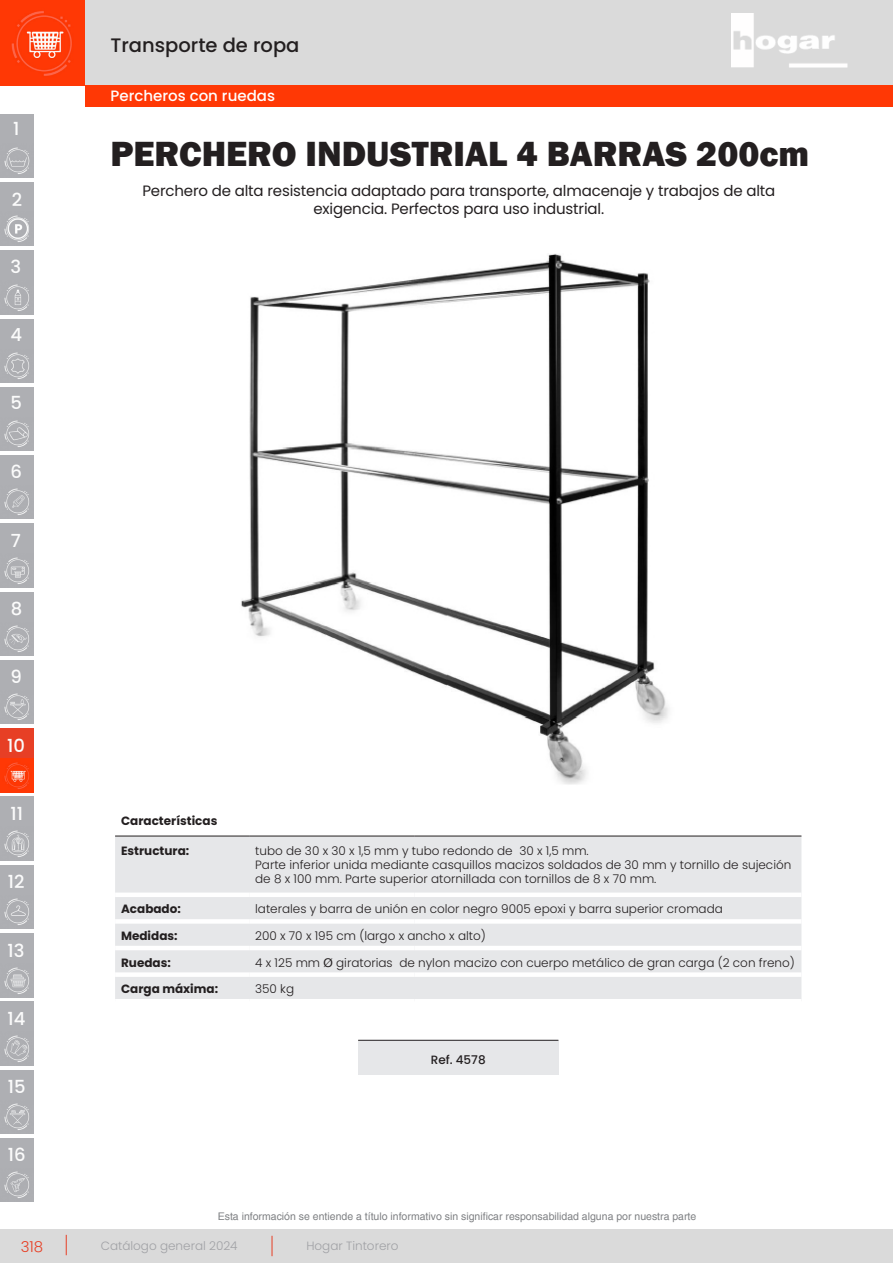
<style>
.page{position:relative;width:893px;height:1263px;background:#fff}
.page>*{position:absolute;margin:0;border:0;box-sizing:border-box;transform-origin:0 0}
.t1{font:800 36px "Franklin Gothic";color:#231f20}
.t2{font:500 19.5px "Poppins";color:#231f20}
.t3{font:500 18px "Poppins";color:#fbfbfb}
.t4{font:15px/18px "Poppins";letter-spacing:-.01em;color:#231f20;text-align:center}
.t5{font:500 15px "Poppins";color:#fff}
.t6{font:300 15px "Poppins";color:#e73f25}
.Estilo_de_párrafo_1{font:300 12px/14.4px "Poppins";color:#231f20}
.Estilo_de_párrafo_1-2{font:700 12px "Poppins";color:#231f20}
.t7{font:300 12px "Poppins";color:#a0a1a5}
.Estilo_de_párrafo_1-3{font:500 12px "Poppins";color:#231f20}
.t8{font:10.5px "Helvetica";color:#7e8083}
.s1{font-family:"Helvetica";font-weight:400}
</style>
<div class="page">
<div style="left:0;top:1229px;width:893px;height:34px;background:#dadada"></div>
<svg style="left:272px;top:1236px;width:1px;height:20px"></svg>
<svg style="left:66px;top:1235px;width:1px;height:20px"></svg>
<div style="left:85px;top:0;width:808px;height:85px;background:#dadada"></div>
<img style="left:731px;top:14px;width:116px;height:53px">
<img style="left:0;top:0;width:85px;height:85px">
<div style="left:0;top:114px;width:34px;height:30px;background:#aeafb3"></div>
<img style="left:0;top:348px;width:34px;height:34px">
<div style="left:0;top:182px;width:34px;height:30px;background:#aeafb3"></div>
<img style="left:0;top:280px;width:34px;height:34px">
<div style="left:0;top:250px;width:34px;height:30px;background:#aeafb3"></div>
<img style="left:0;top:212px;width:34px;height:34px">
<div style="left:0;top:319px;width:34px;height:29px;background:#aeafb3"></div>
<img style="left:0;top:417px;width:34px;height:34px">
<div style="left:0;top:387px;width:34px;height:30px;background:#aeafb3"></div>
<img style="left:0;top:485px;width:34px;height:34px">
<div style="left:0;top:455px;width:34px;height:30px;background:#aeafb3"></div>
<img style="left:0;top:553px;width:34px;height:34px">
<div style="left:0;top:523px;width:34px;height:30px;background:#aeafb3"></div>
<img style="left:0;top:621px;width:34px;height:34px">
<div style="left:0;top:592px;width:34px;height:29px;background:#aeafb3"></div>
<img style="left:0;top:690px;width:34px;height:34px">
<div style="left:0;top:660px;width:34px;height:30px;background:#aeafb3"></div>
<img style="left:0;top:758px;width:34px;height:34px">
<div style="left:0;top:728px;width:34px;height:30px;background:#e73f25"></div>
<img style="left:0;top:826px;width:34px;height:34px">
<div style="left:0;top:796px;width:34px;height:30px;background:#aeafb3"></div>
<img style="left:0;top:895px;width:34px;height:34px">
<div style="left:0;top:865px;width:34px;height:30px;background:#aeafb3"></div>
<img style="left:0;top:963px;width:34px;height:34px">
<div style="left:0;top:933px;width:34px;height:30px;background:#aeafb3"></div>
<img style="left:0;top:1031px;width:34px;height:34px">
<div style="left:0;top:1001px;width:34px;height:30px;background:#aeafb3"></div>
<img style="left:0;top:1099px;width:34px;height:34px">
<div style="left:0;top:1070px;width:34px;height:29px;background:#aeafb3"></div>
<img style="left:0;top:1167px;width:34px;height:34px">
<div style="left:0;top:1138px;width:34px;height:29px;background:#aeafb3"></div>
<img style="left:0;top:144px;width:34px;height:34px">
<div style="left:85px;top:85px;width:808px;height:21px;background:#ff3805"></div>
<div style="left:358px;top:1040px;width:200px;height:34px;background:#e6e7e9"></div>
<hr style="left:358px;top:1040px;width:200px;height:1px;background:#231f20">
<img style="left:241px;top:254px;width:428px;height:531px">
<div style="left:115px;top:837px;width:686px;height:162px;background:#e6e7e9"></div>
<div style="left:115px;top:892px;width:134px;height:5px;background:#fff"></div>
<div style="left:249px;top:892px;width:166px;height:5px;background:#fff"></div>
<div style="left:415px;top:892px;width:386px;height:5px;background:#fff"></div>
<div style="left:115px;top:919px;width:134px;height:5px;background:#fff"></div>
<div style="left:249px;top:919px;width:166px;height:5px;background:#fff"></div>
<div style="left:415px;top:919px;width:386px;height:5px;background:#fff"></div>
<hr style="left:115px;top:946px;width:134px;height:4px;background:#fff">
<hr style="left:249px;top:946px;width:166px;height:4px;background:#fff">
<hr style="left:415px;top:946px;width:386px;height:4px;background:#fff">
<div style="left:115px;top:972px;width:134px;height:5px;background:#fff"></div>
<div style="left:249px;top:972px;width:166px;height:5px;background:#fff"></div>
<div style="left:415px;top:972px;width:386px;height:5px;background:#fff"></div>
<hr style="left:115px;top:836px;width:134px;height:1px;background:#231f20">
<hr style="left:249px;top:836px;width:166px;height:1px;background:#231f20">
<hr style="left:415px;top:836px;width:386px;height:1px;background:#231f20">
<h3 class="t3" style="left:13px;top:119px;width:8px">1</h3>
<h3 class="t3" style="left:12px;top:189px;width:12px">2</h3>
<h3 class="t3" style="left:10px;top:256px;width:12px">3</h3>
<h3 class="t3" style="left:10px;top:324px;width:13px">4</h3>
<h3 class="t3" style="left:10px;top:393px;width:13px">5</h3>
<h3 class="t3" style="left:10px;top:461px;width:13px">6</h3>
<h3 class="t3" style="left:11px;top:530px;width:12px">7</h3>
<h3 class="t3" style="left:11px;top:598px;width:13px">8</h3>
<h3 class="t3" style="left:10px;top:666px;width:13px">9</h3>
<h3 class="t3" style="left:7px;top:735px;width:19px">10</h3>
<h3 class="t3" style="left:11px;top:803px;width:14px">11</h3>
<h3 class="t3" style="left:8px;top:871px;width:18px">12</h3>
<h3 class="t3" style="left:7px;top:940px;width:18px">13</h3>
<h3 class="t3" style="left:7px;top:1008px;width:19px">14</h3>
<h3 class="t3" style="left:8px;top:1076px;width:19px">15</h3>
<h3 class="t3" style="left:8px;top:1144px;width:19px">16</h3>
<p class="t6" style="left:21px;top:1237px;width:24px">318</p>
<h2 class="t2" style="left:110px;top:34px;width:190px">Transporte de ropa</h2>
<p class="t5" style="left:111px;top:87px;width:166px">Percheros con ruedas</p>
<p class="t1" style="left:110px;top:130px;width:700px">PERCHERO INDUSTRIAL 4 BARRAS 200cm</p>
<p class="t4" style="left:142px;top:182px;width:634px">Perchero de alta resistencia adaptado para transporte, almacenaje y trabajos de alta exigencia. Perfectos para uso industrial.</p>
<p class="Estilo_de_párrafo_1-2" style="left:121px;top:814px;width:98px">Características</p>
<p class="Estilo_de_párrafo_1-2" style="left:121px;top:843px;width:70px">Estructura:</p>
<p class="Estilo_de_párrafo_1" style="left:255px;top:843px;width:335px">tubo de 30 x 30 x 1,5 mm y tubo redondo de 30 x 1,5 mm.</p>
<p class="Estilo_de_párrafo_1" style="left:255px;top:858px;width:538px">Parte inferior unida mediante casquillos macizos soldados de 30 mm y tornillo de sujeción de 8 x 100 mm. Parte superior atornillada con tornillos de 8 x 70 mm.</p>
<p class="Estilo_de_párrafo_1-2" style="left:121px;top:902px;width:61px">Acabado:</p>
<p class="Estilo_de_párrafo_1" style="left:255px;top:902px;width:469px">laterales y barra de unión en color negro 9005 epoxi y barra superior cromada</p>
<p class="Estilo_de_párrafo_1-2" style="left:121px;top:929px;width:58px">Medidas:</p>
<p class="Estilo_de_párrafo_1" style="left:255px;top:929px;width:232px">200 x 70 x 195 cm (largo x ancho x alto)</p>
<p class="Estilo_de_párrafo_1-2" style="left:121px;top:955px;width:51px">Ruedas:</p>
<p class="Estilo_de_párrafo_1" style="left:255px;top:955px;width:541px">4 x 125 mm <span class="s1">Ø</span> giratorias de nylon macizo con cuerpo metálico de gran carga (2 con freno)</p>
<p class="Estilo_de_párrafo_1-2" style="left:121px;top:982px;width:98px">Carga máxima:</p>
<p class="Estilo_de_párrafo_1" style="left:255px;top:982px;width:40px">350 kg</p>
<p class="Estilo_de_párrafo_1-3" style="left:431px;top:1052px;width:56px">Ref. 4578</p>
<p class="t8" style="left:218px;top:1210px;width:480px">Esta información se entiende a título informativo sin significar responsabilidad alguna por nuestra parte</p>
<p class="t7" style="left:101px;top:1239px;width:138px">Catálogo general 2024</p>
<p class="t7" style="left:306px;top:1239px;width:94px">Hogar Tintorero</p>
</div>
